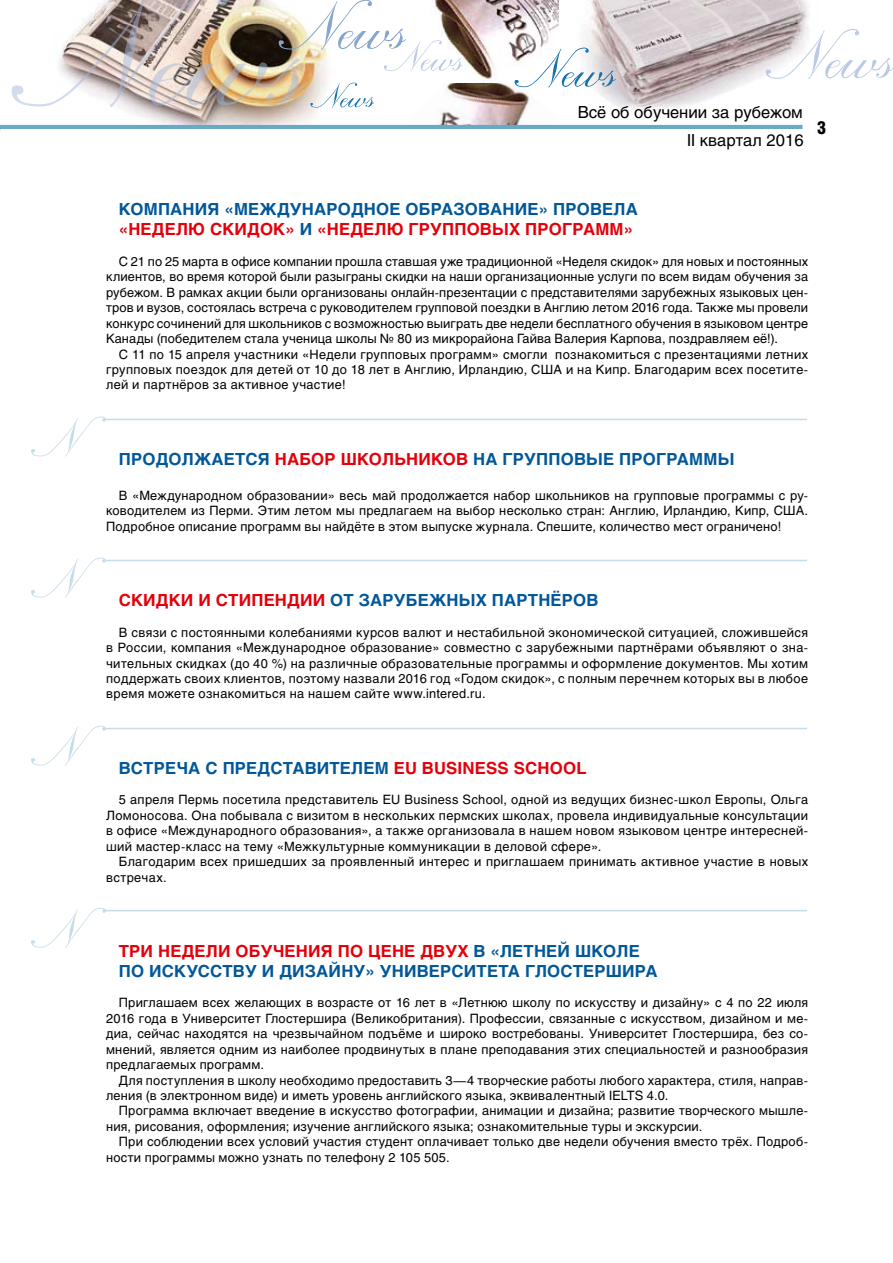
<style>
.page{position:relative;width:893px;height:1263px;background:#fff}
.page>*{position:absolute;margin:0;border:0;box-sizing:border-box;transform-origin:0 0}
.t1{font:18px "Helios Cond Black C";color:#000}
.t2{font:700 16.5px "Helios C";letter-spacing:.01em;color:#005799}
.t3{font:700 16.5px "Helios C";letter-spacing:.01em;color:#e3000b}
.t4{font:16.5px/28.5px "Helios C";color:#000;text-align:right}
.t5{font:12.75px/15.5px "Helios C";letter-spacing:.02em;color:#000;text-align:justify}
.s1{color:#005799}
.s2{color:#e3000b}
</style>
<div class="page">
<img style="left:363px;top:83px;width:199px;height:42px">
<img style="left:54px;top:108px;width:288px;height:17px">
<img style="left:463px;top:0;width:96px;height:83px">
<img style="left:560px;top:0;width:249px;height:117px">
<svg style="left:515px;top:48px;width:101px;height:39px"></svg>
<img style="left:12px;top:0;width:451px;height:108px">
<svg style="left:766px;top:29px;width:127px;height:50px"></svg>
<hr style="left:0;top:125px;width:802px;height:4px;background:#68a9c5">
<svg style="left:31px;top:416px;width:75px;height:41px"></svg>
<svg style="left:31px;top:557px;width:75px;height:41px"></svg>
<svg style="left:31px;top:725px;width:75px;height:41px"></svg>
<svg style="left:31px;top:908px;width:75px;height:40px"></svg>
<hr style="left:103px;top:419px;width:704px;height:1px;background:#c5dce9">
<hr style="left:103px;top:560px;width:704px;height:1px;background:#c5dce9">
<hr style="left:103px;top:728px;width:704px;height:1px;background:#c5dce9">
<hr style="left:103px;top:910px;width:704px;height:1px;background:#c5dce9">
<p class="t4" style="left:578px;top:98px;width:227px">Всё об обучении за рубежом<br>II квартал 2016</p>
<h1 class="t1" style="left:817px;top:117px;width:11px">3</h1>
<p class="t2" style="left:119px;top:200px;width:14px">КОМПАНИЯ</p>
<p class="t2" style="left:224px;top:200px;width:38px">«МЕЖДУНАРОДНОЕ</p>
<p class="t2" style="left:405px;top:200px;width:13px">ОБРАЗОВАНИЕ</p>
<p class="t2" style="left:539px;top:200px;width:28px">» ПРОВЕ</p>
<p class="t2" style="left:613px;top:200px;width:23px">ЛА</p>
<p class="t3" style="left:119px;top:220px;width:34px">«НЕДЕ</p>
<p class="t3" style="left:176px;top:220px;width:72px">ЛЮ СКИДО</p>
<p class="t3" style="left:273px;top:220px;width:78px">К» <span class="s1">И</span> «НЕДЕ</p>
<p class="t3" style="left:374px;top:220px;width:48px">ЛЮ ГРУППОВЫ</p>
<p class="t3" style="left:509px;top:220px;width:30px">Х ПРОГРАММ</p>
<p class="t3" style="left:624px;top:220px;width:11px">»</p>
<p class="t5" style="left:106px;top:254px;width:704px;text-indent:13px">С 21 по 25 марта в офисе компании прошла ставшая уже традиционной «Неделя скидок» для новых и постоянных клиентов, во время которой были разыграны скидки на наши организационные услуги по всем видам обучения за рубежом. В рамках акции были организованы онлайн-презентации с представителями зарубежных языковых цен&shy;тров и вузов, состоялась встреча с руководителем групповой поездки в Англию летом 2016 года. Также мы провели конкурс сочинений для школьников с возможностью выиграть две недели бесплатного обучения в языковом центре Канады (победителем стала ученица школы № 80 из микрорайона Гайва Валерия Карпова, поздравляем её!).</p>
<p class="t5" style="left:106px;top:346px;width:704px;text-indent:13px">С 11 по 15 апреля участники «Недели групповых программ» смогли познакомиться с презентациями летних групповых поездок для детей от 10 до 18 лет в Англию, Ирландию, США и на Кипр. Благодарим всех посетите&shy;лей и партнёров за активное участие!</p>
<p class="t2" style="left:119px;top:449px;width:26px">ПРОДО</p>
<p class="t2" style="left:182px;top:449px;width:27px">ЛЖАЕ</p>
<p class="t3" style="left:235px;top:449px;width:53px"><span class="s1">ТСЯ</span> НАБОР</p>
<p class="t2" style="left:341px;top:449px;width:175px"><span class="s2">ШКОЛЬНИКОВ</span> НА ГРУППОВЫЕ</p>
<p class="t2" style="left:619px;top:449px;width:14px">ПРОГРАММЫ</p>
<p class="t5" style="left:106px;top:487px;width:704px;text-indent:13px">В «Международном образовании» весь май продолжается набор школьников на групповые программы с ру&shy;ководителем из Перми. Этим летом мы предлагаем на выбор несколько стран: Англию, Ирландию, Кипр, США.<br>Подробное описание программ вы найдёте в этом выпуске журнала. Спешите, количество мест ограничено!</p>
<p class="t3" style="left:119px;top:590px;width:133px">СКИДКИ И СТИПЕНДИИ</p>
<p class="t2" style="left:330px;top:590px;width:43px">ОТ ЗАРУБЕЖНЫ</p>
<p class="t2" style="left:476px;top:590px;width:29px">Х ПАР</p>
<p class="t2" style="left:528px;top:590px;width:47px">ТНЁРОВ</p>
<p class="t5" style="left:106px;top:624px;width:704px;text-indent:13px">В связи с постоянными колебаниями курсов валют и нестабильной экономической ситуацией, сложившейся в России, компания «Международное образование» совместно с зарубежными партнёрами объявляют о зна&shy;чительных скидках (до 40 %) на различные образовательные программы и оформление документов. Мы хотим поддержать своих клиентов, поэтому назвали 2016 год «Годом скидок», с полным перечнем которых вы в любое время можете ознакомиться на нашем сайте www.intered.ru.</p>
<p class="t2" style="left:119px;top:758px;width:48px">ВСТРЕЧА</p>
<p class="t2" style="left:205px;top:758px;width:30px">С ПРЕДС</p>
<p class="t2" style="left:283px;top:758px;width:23px">ТАВИ</p>
<p class="t3" style="left:329px;top:758px;width:259px"><span class="s1">ТЕЛЕМ</span> EU BUSINESS SCHOOL</p>
<p class="t5" style="left:106px;top:792px;width:704px;text-indent:13px">5 апреля Пермь посетила представитель EU Business School, одной из ведущих бизнес-школ Европы, Ольга Ломоносова. Она побывала с визитом в нескольких пермских школах, провела индивидуальные консультации в офисе «Международного образования», а также организовала в нашем новом языковом центре интересней&shy;ший мастер-класс на тему «Межкультурные коммуникации в деловой сфере».</p>
<p class="t5" style="left:106px;top:854px;width:704px;text-indent:13px">Благодарим всех пришедших за проявленный интерес и приглашаем принимать активное участие в новых встречах.</p>
<p class="t3" style="left:119px;top:941px;width:12px">ТРИ</p>
<p class="t3" style="left:158px;top:941px;width:13px">НЕДЕ</p>
<p class="t3" style="left:206px;top:941px;width:43px">ЛИ ОБУЧЕНИЯ</p>
<p class="t3" style="left:338px;top:941px;width:55px">ПО ЦЕНЕ</p>
<p class="t3" style="left:420px;top:941px;width:14px">ДВУ</p>
<p class="t2" style="left:457px;top:941px;width:182px"><span class="s2">Х</span> В «ЛЕТНЕЙ ШКОЛЕ</p>
<p class="t2" style="left:119px;top:961px;width:81px">ПО ИСКУСС</p>
<p class="t2" style="left:222px;top:961px;width:71px">ТВУ ИДИЗА</p>
<p class="t2" style="left:329px;top:961px;width:76px">ЙНУ» УНИВЕРСИ</p>
<p class="t2" style="left:477px;top:961px;width:158px">ТЕТА ГЛОСТЕР ШИРА</p>
<p class="t5" style="left:106px;top:995px;width:704px;text-indent:13px">Приглашаем всех желающих в возрасте от 16 лет в «Летнюю школу по искусству и дизайну» с 4 по 22 июля 2016 года в Университет Глостершира (Великобритания). Профессии, связанные с искусством, дизайном и ме&shy;диа, сейчас находятся на чрезвычайном подъёме и широко востребованы. Университет Глостершира, без со&shy;мнений, является одним из наиболее продвинутых в плане преподавания этих специальностей и разнообразия предлагаемых программ.</p>
<p class="t5" style="left:106px;top:1072px;width:704px;text-indent:13px">Для поступления в школу необходимо предоставить 3—4 творческие работы любого характера, стиля, направ&shy;ления (в электронном виде) и иметь уровень английского языка, эквивалентный IELTS 4.0.</p>
<p class="t5" style="left:106px;top:1103px;width:704px;text-indent:13px">Программа включает введение в искусство фотографии, анимации и дизайна; развитие творческого мышле&shy;ния, рисования, оформления; изучение английского языка; ознакомительные туры и экскурсии.</p>
<p class="t5" style="left:106px;top:1134px;width:704px;text-indent:13px">При соблюдении всех условий участия студент оплачивает только две недели обучения вместо трёх. Подроб&shy;ности программы можно узнать по телефону 2 105 505.</p>
</div>
